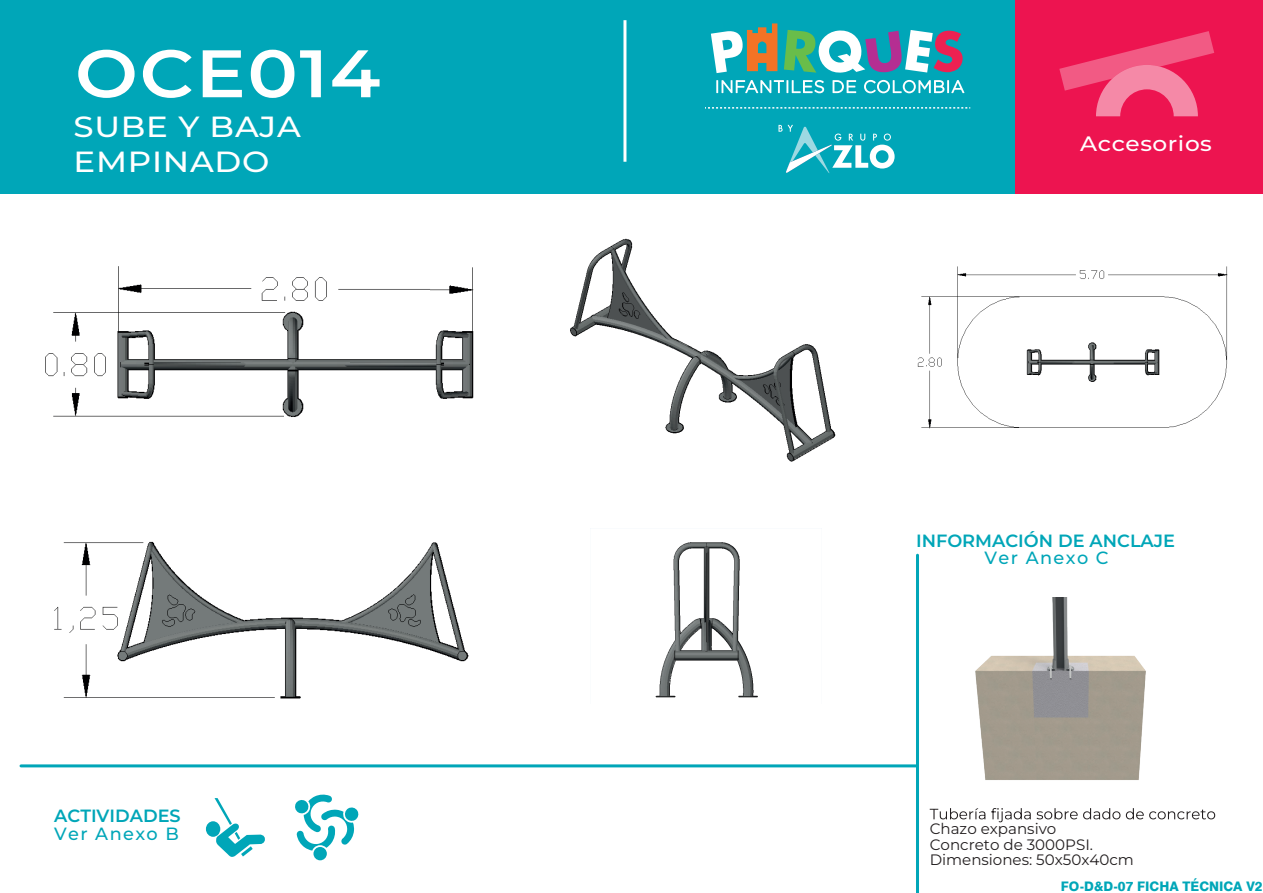
<style>
.page{position:relative;width:1263px;height:893px;background:#fff}
.page>*{position:absolute;margin:0;border:0;box-sizing:border-box;transform-origin:0 0}
.t1{font:100 67.05px "Montserrat";letter-spacing:.025em;color:#fff;scale:1.11 1}
.t2{font:500 29.1px/35px "Montserrat";letter-spacing:.025em;color:#fff;scale:1.11 1}
.t3{font:500 20.85px "Montserrat";letter-spacing:.025em;color:#fff;scale:1.11 1}
.t4{font:100 17.7px "Montserrat";color:#00a6b8}
.t5{font:500 17.7px "Montserrat";letter-spacing:.08em;color:#00a6b8}
.t6{font:15.15px/15.1px "Montserrat";color:#231f20}
.t7{font:800 13.2px "Swiss 721 BT";color:#00a6b8}
</style>
<div class="page">
<img style="left:590px;top:528px;width:168px;height:170px">
<img style="left:54px;top:541px;width:415px;height:158px">
<img style="left:45px;top:266px;width:429px;height:151px">
<img style="left:570px;top:238px;width:266px;height:224px">
<hr style="left:21px;top:764px;width:895px;height:3px;background:#00a6b8">
<div style="left:0;top:0;width:1263px;height:193px;background:#00a6b8"></div>
<div style="left:1015px;top:0;width:248px;height:193px;background:#ed1450"></div>
<svg style="left:1059px;top:31px;width:155px;height:85px"></svg>
<hr style="left:623px;top:20px;width:3px;height:142px;background:#fff">
<svg style="left:705px;top:107px;width:265px;height:2px"></svg>
<svg style="left:784px;top:30px;width:179px;height:43px"></svg>
<svg style="left:716px;top:80px;width:108px;height:13px"></svg>
<svg style="left:832px;top:80px;width:24px;height:13px"></svg>
<svg style="left:864px;top:80px;width:100px;height:13px"></svg>
<svg style="left:711px;top:23px;width:66px;height:50px"></svg>
<svg style="left:778px;top:125px;width:117px;height:48px"></svg>
<img style="left:975px;top:598px;width:171px;height:182px">
<svg style="left:930px;top:808px;width:285px;height:14px"></svg>
<svg style="left:206px;top:798px;width:59px;height:59px"></svg>
<svg style="left:295px;top:794px;width:64px;height:66px"></svg>
<hr style="left:916px;top:555px;width:3px;height:338px;background:#00a6b8">
<img style="left:918px;top:266px;width:310px;height:163px">
<h1 class="t1" style="left:75px;top:29px;width:277px">OCE014</h1>
<h2 class="t2" style="left:73px;top:108px;width:206px">SUBE Y BAJA<br>EMPINADO</h2>
<p class="t4" style="left:54px;top:804px;width:128px">ACTIVIDADES</p>
<p class="t5" style="left:54px;top:822px;width:126px">Ver Anexo B</p>
<h3 class="t3" style="left:1080px;top:130px;width:120px">Accesorios</h3>
<p class="t4" style="left:916px;top:528px;width:261px">INFORMACIÓN DE ANCLAJE</p>
<p class="t5" style="left:984px;top:546px;width:126px">Ver Anexo C</p>
<p class="t6" style="left:930px;top:821px;width:206px">Chazo expansivo<br>Concreto de 3000PSI.<br>Dimensiones: 50x50x40cm</p>
<p class="t7" style="left:1061px;top:878px;width:203px">FO-D&amp;D-07 FICHA TÉCNICA V2</p>
</div>
